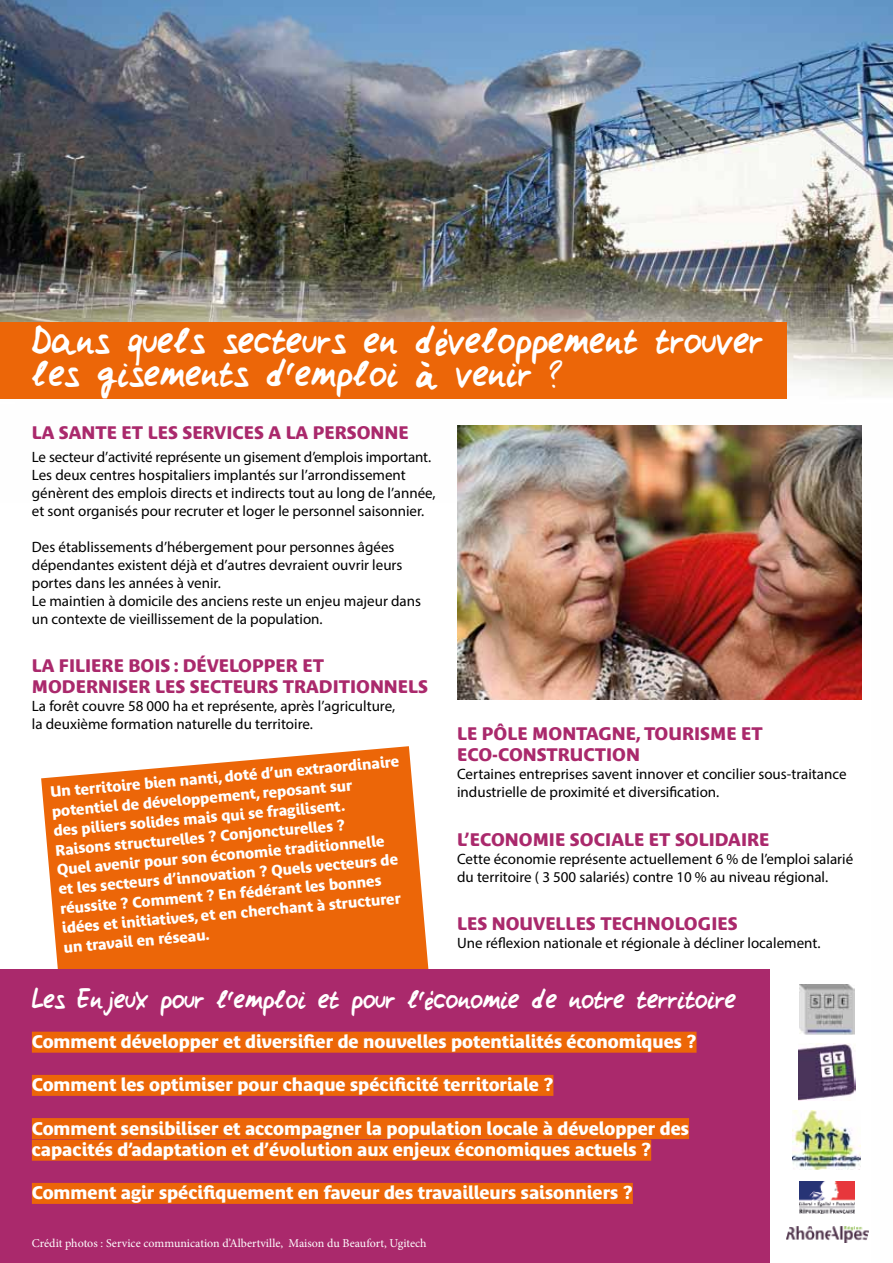
<style>
.page{position:relative;width:893px;height:1263px;background:#fff}
.page>*{position:absolute;margin:0;border:0;box-sizing:border-box;transform-origin:0 0}
.t1{font:42px/33px "Claires Hand 3";color:#fff}
.t2{font:30px "Claires Hand 3";letter-spacing:-.01em;color:#fff}
.t3{font:700 18px/21.6px "Bienvenue Beta";color:#fff}
.t4{font:700 18px/21.6px "Bienvenue Beta";color:#aa296c}
.t5{font:15px/18px "Myriad Pro";color:#000}
.t6{font:700 15px/19.5px "Bienvenue Beta";color:#fff}
.t7{font:12px "Minion Pro";color:#fff}
</style>
<div class="page">
<svg style="left:41px;top:746px;width:388px;height:223px;background:#ee7724"></svg>
<div style="left:0;top:969px;width:770px;height:294px;background:#aa296c"></div>
<img style="left:0;top:0;width:893px;height:502px">
<div style="left:32px;top:1032px;width:665px;height:21px;background:#ec6608"></div>
<div style="left:32px;top:1075px;width:521px;height:21px;background:#ec6608"></div>
<div style="left:32px;top:1118px;width:657px;height:21px;background:#ec6608"></div>
<div style="left:32px;top:1140px;width:619px;height:21px;background:#ec6608"></div>
<div style="left:32px;top:1183px;width:601px;height:21px;background:#ec6608"></div>
<img style="left:457px;top:425px;width:404px;height:274px">
<div style="left:0;top:322px;width:787px;height:77px;background:#ec6608"></div>
<img style="left:792px;top:1111px;width:69px;height:58px">
<img style="left:798px;top:1043px;width:57px;height:57px">
<img style="left:799px;top:984px;width:55px;height:50px">
<img style="left:800px;top:1181px;width:55px;height:32px">
<img style="left:786px;top:1226px;width:82px;height:16px">
<h1 class="t1" style="left:32px;top:328px;width:733px">Dans quels secteurs en développement trouver les gisements d'emploi à venir ?</h1>
<p class="t4" style="left:32px;top:422px;width:378px">LA SANTE ET LES SERVICES A LA PERSONNE</p>
<p class="t5" style="left:32px;top:447px;width:405px">Le secteur d’activité représente un gisement d’emplois important.<br>Les deux centres hospitaliers implantés sur l’arrondissement génèrent des emplois directs et indirects tout au long de l’année, et sont organisés pour recruter et loger le personnel saisonnier.</p>
<p class="t5" style="left:32px;top:537px;width:391px">Des établissements d’hébergement pour personnes âgées dépendantes existent déjà et d’autres devraient ouvrir leurs portes dans les années à venir.<br>Le maintien à domicile des anciens reste un enjeu majeur dans un contexte de vieillissement de la population.</p>
<p class="t4" style="left:32px;top:654px;width:188px">LA FILIERE BOIS : développer</p>
<p class="t4" style="left:302px;top:654px;width:12px">et</p>
<p class="t4" style="left:32px;top:676px;width:56px">moderniser</p>
<p class="t4" style="left:155px;top:676px;width:11px">les</p>
<p class="t4" style="left:190px;top:676px;width:12px">secteurs</p>
<p class="t4" style="left:283px;top:676px;width:13px">tra</p>
<p class="t4" style="left:319px;top:676px;width:26px">ditionnels</p>
<p class="t5" style="left:32px;top:697px;width:365px">La forêt couvre 58 000 ha et représente, après l’agriculture, la deuxième formation naturelle du territoire.</p>
<p class="t4" style="left:457px;top:722px;width:307px">LE PÔLE MONTAGNE, TOURISME ET<br>ECO-CONSTRUCTION</p>
<p class="t5" style="left:457px;top:765px;width:391px">Certaines entreprises savent innover et concilier sous-traitance industrielle de proximité et diversification.</p>
<p class="t4" style="left:457px;top:828px;width:314px">L’ECONOMIE SOCIALE ET SOLIDAIRE</p>
<p class="t5" style="left:457px;top:849px;width:398px">Cette économie représente actuellement 6 % de l’emploi salarié du territoire ( 3 500 salariés) contre 10 % au niveau régional.</p>
<p class="t4" style="left:457px;top:912px;width:282px">LES NOUVELLES TECHNOLOGIES</p>
<p class="t5" style="left:457px;top:933px;width:365px">Une réflexion nationale et régionale à décliner localement.</p>
<p class="t6" style="left:49px;top:782px;width:352px;rotate:-5deg">Un territoire bien nanti, doté d’un extraordinaire potentiel de développement, reposant sur<br>des piliers solides mais qui se fragilisent.<br>Raisons structurelles ? Conjoncturelles ?<br>Quel avenir pour son économie traditionnelle<br>et les secteurs d’innovation ? Quels vecteurs de réussite ? Comment ? En fédérant les bonnes idées et initiatives, et en cherchant à structurer un travail en réseau.</p>
<h2 class="t2" style="left:32px;top:987px;width:706px">Les Enjeux pour l'emploi et pour l'économie de notre territoire</h2>
<p class="t3" style="left:32px;top:1031px;width:666px">Comment développer et diversifier de nouvelles potentialités économiques ?</p>
<p class="t3" style="left:32px;top:1074px;width:523px">Comment les optimiser pour chaque spécificité territoriale ?</p>
<p class="t3" style="left:32px;top:1117px;width:659px">Comment sensibiliser et accompagner la population locale à développer des capacités d’adaptation et d’évolution aux enjeux économiques actuels ?</p>
<p class="t3" style="left:32px;top:1182px;width:602px">Comment agir spécifiquement en faveur des travailleurs saisonniers ?</p>
<p class="t7" style="left:32px;top:1234px;width:396px">Crédit photos : service communication d’Albertville, Maison du Beaufort, Ugitech</p>
</div>
